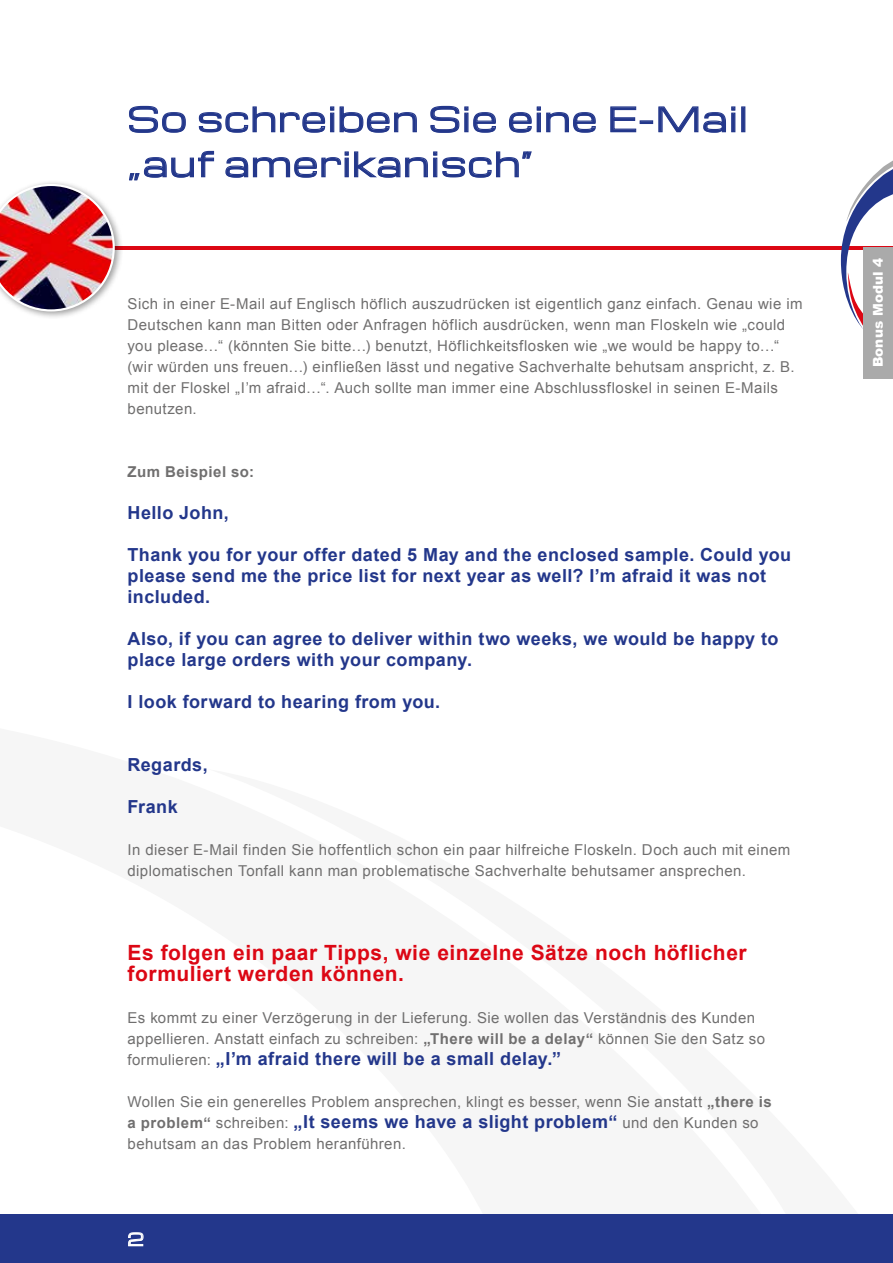
<style>
.page{position:relative;width:893px;height:1263px;background:#fff}
.page>*{position:absolute;margin:0;border:0;box-sizing:border-box;transform-origin:0 0}
.t1{font:33px/45px "Michroma";letter-spacing:.04em;color:#23378b}
.t2{font:700 21px/21px "Arial";letter-spacing:.025em;color:#dc0714}
.t3{font:700 18px/21px "Arial";letter-spacing:.025em;color:#23378b}
.t4{font:17.1px "Michroma";color:#fff}
.t5{font:15px/21px "Arial";letter-spacing:.03em;color:#706f6f}
.t6{font:700 15px "Arial";letter-spacing:.035em;color:#706f6f}
.t7{font:900 13.5px "Arial";letter-spacing:.015em;color:#fff}
.s1{font-weight:700}
.s2{font-weight:400;font-size:15px;color:#706f6f}
.s3{font-size:15px;color:#706f6f}
</style>
<div class="page">
<hr style="left:0;top:247px;width:893px;height:3px;background:#dc0714">
<div style="left:0;top:1215px;width:893px;height:48px;background:#23378b"></div>
<svg style="left:128px;top:1232px;width:16px;height:14px"></svg>
<svg style="left:129px;top:105px;width:57px;height:28px"></svg>
<svg style="left:198px;top:106px;width:219px;height:27px"></svg>
<svg style="left:430px;top:105px;width:66px;height:28px"></svg>
<svg style="left:509px;top:106px;width:87px;height:27px"></svg>
<svg style="left:610px;top:106px;width:27px;height:27px"></svg>
<div style="left:640px;top:120px;width:13px;height:4px;border:1px solid #23378b"></div>
<svg style="left:658px;top:106px;width:77px;height:27px"></svg>
<div style="left:741px;top:106px;width:4px;height:26px;border:1px solid #23378b"></div>
<svg style="left:129px;top:150px;width:86px;height:31px"></svg>
<svg style="left:225px;top:151px;width:307px;height:27px"></svg>
<svg style="left:841px;top:160px;width:52px;height:169px"></svg>
<div style="left:863px;top:247px;width:30px;height:131px;background:#aaa"></div>
<div style="left:0;top:180px;width:123px;height:140px;background:#000;opacity:.4"></div>
<img style="left:0;top:184px;width:115px;height:127px">
<h1 class="t1" style="left:128px;top:98px;width:622px">So schreiben Sie eine E-Mail „auf amerikanisch“</h1>
<p class="t5" style="left:128px;top:293px;width:676px">Sich in einer E-Mail auf Englisch höflich auszudrücken ist eigentlich ganz einfach. Genau wie im Deutschen kann man Bitten oder Anfragen höflich ausdrücken, wenn man Floskeln wie „could you please…“ (könnten Sie bitte…) benutzt, Höflichkeitsflosken wie „we would be happy to…“ (wir würden uns freuen…) einfließen lässt und negative Sachverhalte behutsam anspricht, z. B. mit der Floskel „I’m afraid…“. Auch sollte man immer eine Abschlussfloskel in seinen E-Mails benutzen.</p>
<p class="t6" style="left:128px;top:461px;width:128px">Zum Beispiel so:</p>
<p class="t3" style="left:128px;top:502px;width:103px">Hello John,</p>
<p class="t3" style="left:128px;top:544px;width:665px">Thank you for your offer dated 5 May and the enclosed sample. Could you please send me the price list for next year as well? I’m afraid it was not included.</p>
<p class="t3" style="left:128px;top:628px;width:652px">Also, if you can agree to deliver within two weeks, we would be happy to place large orders with your company.</p>
<p class="t3" style="left:128px;top:691px;width:314px">I look forward to hearing from you.</p>
<p class="t3" style="left:128px;top:754px;width:82px">Regards,</p>
<p class="t3" style="left:128px;top:796px;width:52px">Frank</p>
<p class="t5" style="left:128px;top:839px;width:664px">In dieser E-Mail finden Sie hoffentlich schon ein paar hilfreiche Floskeln. Doch auch mit einem diplomatischen Tonfall kann man problematische Sachverhalte behutsamer ansprechen.</p>
<h2 class="t2" style="left:128px;top:942px;width:621px">Es folgen ein paar Tipps, wie einzelne Sätze noch höflicher formuliert werden können.</h2>
<p class="t5" style="left:128px;top:1007px;width:639px">Es kommt zu einer Verzögerung in der Lieferung. Sie wollen das Verständnis des Kunden appellieren. Anstatt einfach zu schreiben: <span class="s1">„There will be a delay“</span> können Sie den Satz so</p>
<p class="t3" style="left:128px;top:1048px;width:435px"><span class="s2">formulieren:</span> „I’m afraid there will be a small delay.”</p>
<p class="t5" style="left:128px;top:1091px;width:646px">Wollen Sie ein generelles Problem ansprechen, klingt es besser, wenn Sie anstatt <span class="s1">„there is</span></p>
<p class="t3" style="left:128px;top:1111px;width:632px"><span class="s3">a problem“</span> <span class="s2">schreiben:</span> „It seems we have a slight problem“ <span class="s2">und den Kunden so</span></p>
<p class="t5" style="left:128px;top:1133px;width:280px">behutsam an das Problem heranführen.</p>
<p class="t4" style="left:128px;top:1230px;width:18px">2</p>
<p class="t7" style="left:868px;top:367px;width:111px;rotate:-90deg">Bonus Modul 4</p>
</div>
